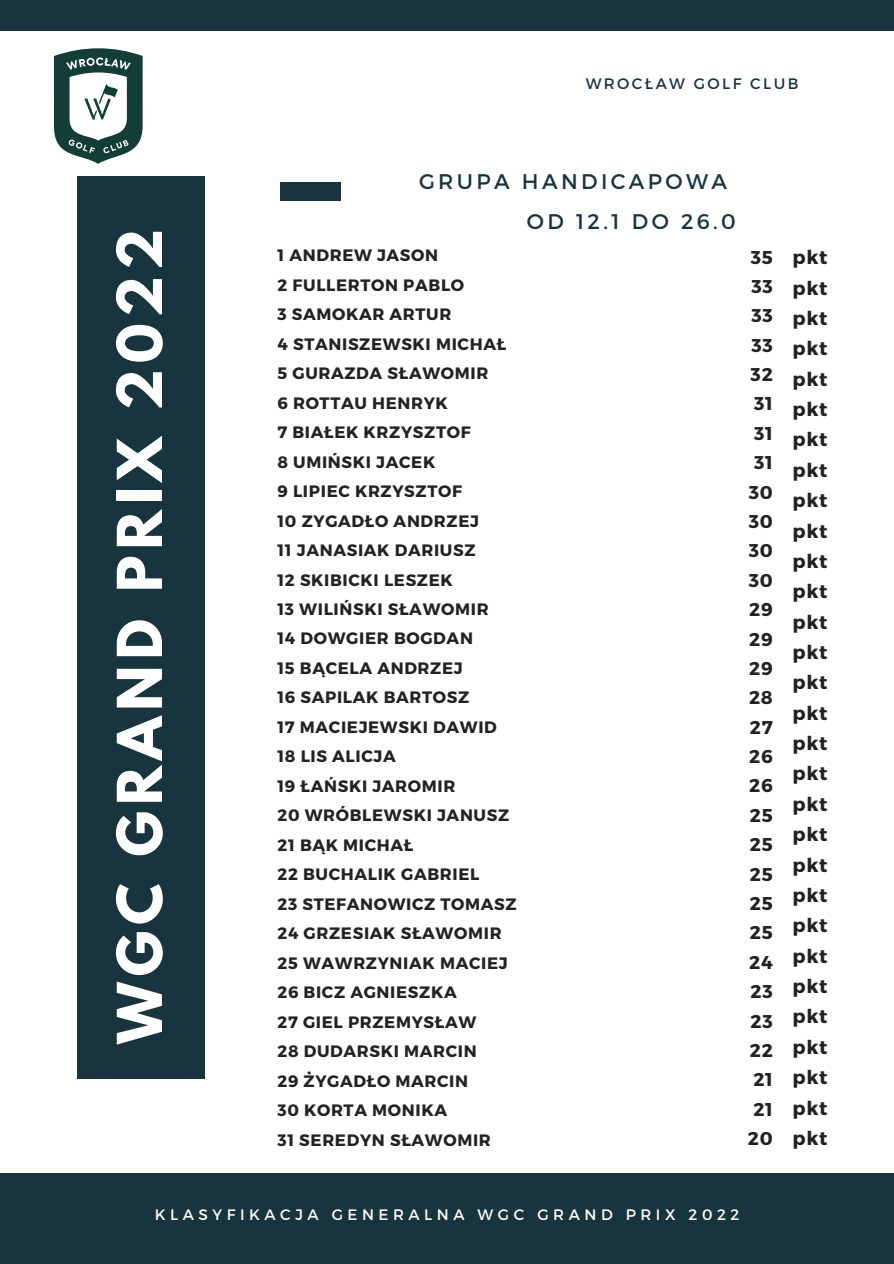
<style>
.page{position:relative;width:894px;height:1264px;background:#fff}
.page>*{position:absolute;margin:0;border:0;box-sizing:border-box;transform-origin:0 0}
.t1{font:700 54.75px "League Spartan";letter-spacing:.11em;color:#fff}
.t2{font:21.15px "Montserrat";letter-spacing:.16em;color:#18343f}
.t3{font:700 19.2px "Montserrat";letter-spacing:.04em;color:#222}
.t4{font:700 18.45px "Montserrat";letter-spacing:.04em;color:#222}
.t5{font:700 16.5px "Montserrat";letter-spacing:.04em;color:#222}
.t6{font:15.15px "Montserrat";letter-spacing:.3em;color:#fff}
.t7{font:15.15px "Montserrat";letter-spacing:.16em;color:#18343f}
</style>
<div class="page">
<div style="left:78px;top:176px;width:126px;height:902px;background:#18343f"></div>
<div style="left:0;top:1172px;width:893px;height:91px;background:#18343f"></div>
<div style="left:0;top:0;width:893px;height:30px;background:#18343f"></div>
<div style="left:280px;top:183px;width:61px;height:18px;background:#18343f"></div>
<svg style="left:53px;top:48px;width:90px;height:116px"></svg>
<p class="t7" style="left:585px;top:73px;width:214px">WROCŁAW GOLF CLUB</p>
<p class="t1" style="left:113px;top:1043px;width:816px;rotate:-90deg">WGC GRAND PRIX 2022</p>
<p class="t2" style="left:419px;top:167px;width:309px">GRUPA HANDICAPOWA</p>
<p class="t2" style="left:526px;top:208px;width:210px">OD 12.1 DO 26.0</p>
<p class="t5" style="left:277px;top:245px;width:162px">1 ANDREW JASON</p>
<p class="t5" style="left:277px;top:274px;width:188px">2 FULLERTON PABLO</p>
<p class="t5" style="left:277px;top:303px;width:175px">3 SAMOKAR ARTUR</p>
<p class="t5" style="left:277px;top:333px;width:230px">4 STANISZEWSKI MICHAŁ</p>
<p class="t5" style="left:277px;top:362px;width:212px">5 GURAZDA SŁAWOMIR</p>
<p class="t5" style="left:277px;top:392px;width:172px">6 ROTTAU HENRYK</p>
<p class="t5" style="left:277px;top:421px;width:195px">7 BIAŁEK KRZYSZTOF</p>
<p class="t5" style="left:277px;top:451px;width:159px">8 UMIŃSKI JACEK</p>
<p class="t5" style="left:277px;top:480px;width:186px">9 LIPIEC KRZYSZTOF</p>
<p class="t5" style="left:277px;top:510px;width:203px">10 ZYGADŁO ANDRZEJ</p>
<p class="t5" style="left:277px;top:539px;width:199px">11 JANASIAK DARIUSZ</p>
<p class="t5" style="left:277px;top:569px;width:177px">12 SKIBICKI LESZEK</p>
<p class="t5" style="left:277px;top:598px;width:212px">13 WILIŃSKI SŁAWOMIR</p>
<p class="t5" style="left:277px;top:628px;width:197px">14 DOWGIER BOGDAN</p>
<p class="t5" style="left:277px;top:657px;width:187px">15 BĄCELA ANDRZEJ</p>
<p class="t5" style="left:277px;top:686px;width:193px">16 SAPILAK BARTOSZ</p>
<p class="t5" style="left:277px;top:716px;width:221px">17 MACIEJEWSKI DAWID</p>
<p class="t5" style="left:277px;top:745px;width:120px">18 LIS ALICJA</p>
<p class="t5" style="left:277px;top:775px;width:179px">19 ŁAŃSKI JAROMIR</p>
<p class="t5" style="left:277px;top:804px;width:233px">20 WRÓBLEWSKI JANUSZ</p>
<p class="t5" style="left:277px;top:834px;width:137px">21 BĄK MICHAŁ</p>
<p class="t5" style="left:277px;top:863px;width:203px">22 BUCHALIK GABRIEL</p>
<p class="t5" style="left:277px;top:893px;width:241px">23 STEFANOWICZ TOMASZ</p>
<p class="t5" style="left:277px;top:922px;width:225px">24 GRZESIAK SŁAWOMIR</p>
<p class="t5" style="left:277px;top:952px;width:232px">25 WAWRZYNIAK MACIEJ</p>
<p class="t5" style="left:277px;top:981px;width:181px">26 BICZ AGNIESZKA</p>
<p class="t5" style="left:277px;top:1011px;width:200px">27 GIEL PRZEMYSŁAW</p>
<p class="t5" style="left:277px;top:1040px;width:201px">28 DUDARSKI MARCIN</p>
<p class="t5" style="left:277px;top:1069px;width:192px">29 ŻYGADŁO MARCIN</p>
<p class="t5" style="left:277px;top:1099px;width:171px">30 KORTA MONIKA</p>
<p class="t5" style="left:277px;top:1128px;width:215px">31 SEREDYN SŁAWOMIR</p>
<p class="t4" style="left:750px;top:245px;width:24px">35</p>
<p class="t4" style="left:751px;top:274px;width:23px">33</p>
<p class="t4" style="left:751px;top:304px;width:23px">33</p>
<p class="t4" style="left:751px;top:333px;width:23px">33</p>
<p class="t4" style="left:750px;top:362px;width:24px">32</p>
<p class="t4" style="left:753px;top:392px;width:20px">31</p>
<p class="t4" style="left:753px;top:421px;width:20px">31</p>
<p class="t4" style="left:753px;top:450px;width:20px">31</p>
<p class="t4" style="left:748px;top:480px;width:26px">30</p>
<p class="t4" style="left:748px;top:509px;width:26px">30</p>
<p class="t4" style="left:748px;top:539px;width:26px">30</p>
<p class="t4" style="left:748px;top:568px;width:26px">30</p>
<p class="t4" style="left:749px;top:597px;width:25px">29</p>
<p class="t4" style="left:749px;top:627px;width:25px">29</p>
<p class="t4" style="left:749px;top:656px;width:25px">29</p>
<p class="t4" style="left:748px;top:685px;width:25px">28</p>
<p class="t4" style="left:749px;top:715px;width:24px">27</p>
<p class="t4" style="left:749px;top:744px;width:25px">26</p>
<p class="t4" style="left:749px;top:774px;width:25px">26</p>
<p class="t4" style="left:749px;top:803px;width:24px">25</p>
<p class="t4" style="left:749px;top:832px;width:24px">25</p>
<p class="t4" style="left:749px;top:862px;width:24px">25</p>
<p class="t4" style="left:749px;top:891px;width:24px">25</p>
<p class="t4" style="left:749px;top:920px;width:24px">25</p>
<p class="t4" style="left:749px;top:950px;width:25px">24</p>
<p class="t4" style="left:750px;top:979px;width:24px">23</p>
<p class="t4" style="left:750px;top:1008px;width:24px">23</p>
<p class="t4" style="left:749px;top:1038px;width:24px">22</p>
<p class="t4" style="left:753px;top:1067px;width:21px">21</p>
<p class="t4" style="left:753px;top:1097px;width:21px">21</p>
<p class="t4" style="left:747px;top:1126px;width:26px">20</p>
<p class="t3" style="left:792px;top:245px;width:36px">pkt</p>
<p class="t3" style="left:792px;top:275px;width:36px">pkt</p>
<p class="t3" style="left:792px;top:305px;width:36px">pkt</p>
<p class="t3" style="left:792px;top:336px;width:36px">pkt</p>
<p class="t3" style="left:792px;top:366px;width:36px">pkt</p>
<p class="t3" style="left:792px;top:396px;width:36px">pkt</p>
<p class="t3" style="left:792px;top:427px;width:36px">pkt</p>
<p class="t3" style="left:792px;top:457px;width:36px">pkt</p>
<p class="t3" style="left:792px;top:488px;width:36px">pkt</p>
<p class="t3" style="left:792px;top:518px;width:36px">pkt</p>
<p class="t3" style="left:792px;top:548px;width:36px">pkt</p>
<p class="t3" style="left:792px;top:579px;width:36px">pkt</p>
<p class="t3" style="left:792px;top:609px;width:36px">pkt</p>
<p class="t3" style="left:792px;top:639px;width:36px">pkt</p>
<p class="t3" style="left:792px;top:670px;width:36px">pkt</p>
<p class="t3" style="left:792px;top:700px;width:36px">pkt</p>
<p class="t3" style="left:792px;top:730px;width:36px">pkt</p>
<p class="t3" style="left:792px;top:761px;width:36px">pkt</p>
<p class="t3" style="left:792px;top:791px;width:36px">pkt</p>
<p class="t3" style="left:792px;top:822px;width:36px">pkt</p>
<p class="t3" style="left:792px;top:852px;width:36px">pkt</p>
<p class="t3" style="left:792px;top:882px;width:36px">pkt</p>
<p class="t3" style="left:792px;top:913px;width:36px">pkt</p>
<p class="t3" style="left:792px;top:943px;width:36px">pkt</p>
<p class="t3" style="left:792px;top:973px;width:36px">pkt</p>
<p class="t3" style="left:792px;top:1004px;width:36px">pkt</p>
<p class="t3" style="left:792px;top:1034px;width:36px">pkt</p>
<p class="t3" style="left:792px;top:1064px;width:36px">pkt</p>
<p class="t3" style="left:792px;top:1095px;width:36px">pkt</p>
<p class="t3" style="left:792px;top:1125px;width:36px">pkt</p>
<p class="t6" style="left:155px;top:1205px;width:586px">KLASYFIKACJA GENERALNA WGC GRAND PRIX 2022</p>
</div>
